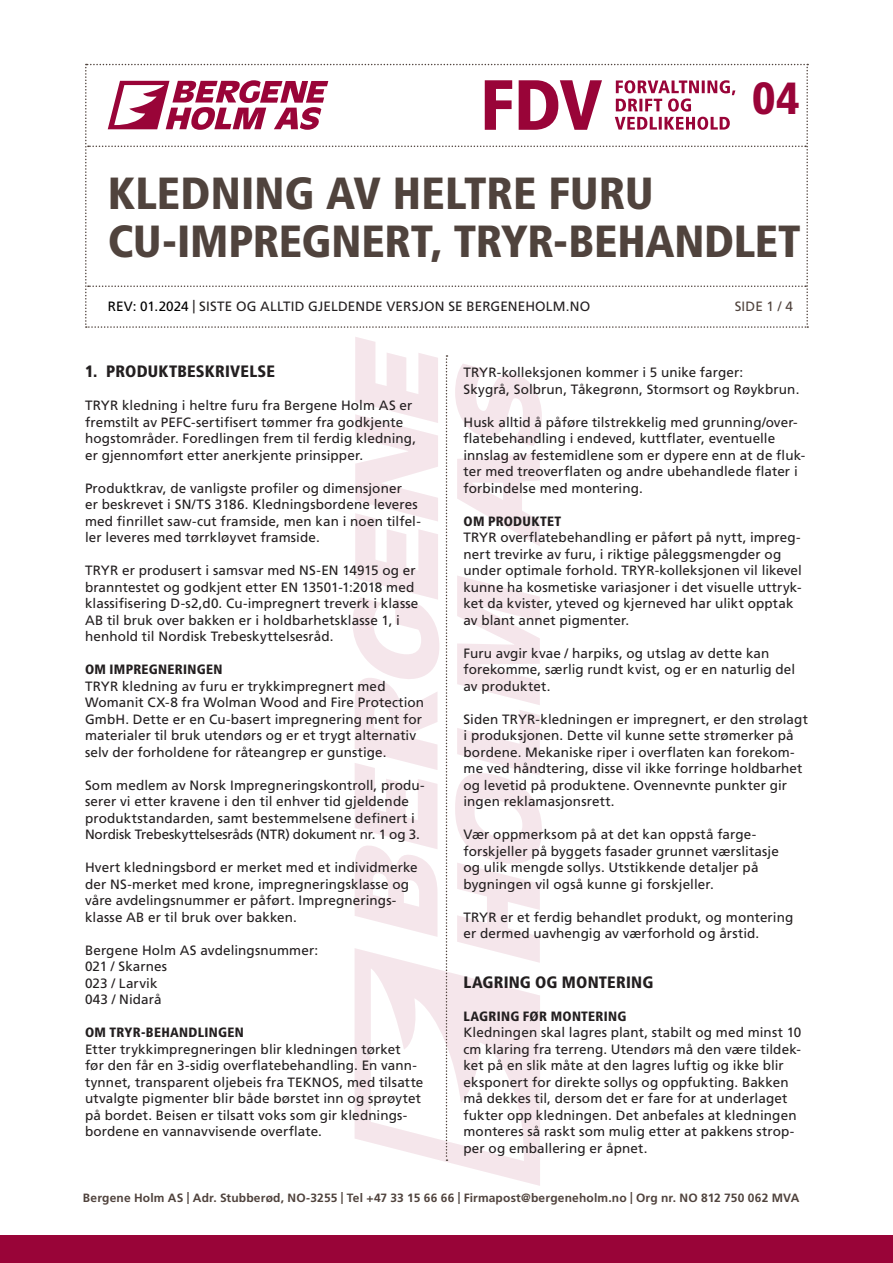
<style>
.page{position:relative;width:893px;height:1263px;background:#fff}
.page>*{position:absolute;margin:0;border:0;box-sizing:border-box;transform-origin:0 0}
.Heading_1{font:900 condensed 45px/48px "Frutiger LT Std";letter-spacing:-.005em;color:#50433d}
.Heading_1-2{font:900 condensed 45px "Frutiger LT Std";color:#990438}
.Body{font:900 condensed 16.5px "Frutiger LT Std";letter-spacing:.01em;color:#231f20}
.Body-2{font:13.5px/16.5px "Frutiger LT Std";letter-spacing:.01em;color:#231f20}
.Body-3{font:900 condensed 13.5px "Frutiger LT Std";letter-spacing:.02em;color:#231f20}
.Body-4{font:13.5px "Frutiger LT Std";color:#50433d}
.t1{font:700 12px "Frutiger LT Std";letter-spacing:.015em;color:#50433d}
.s1{color:#000}
.s2{font-weight:900;font-stretch:condensed}
</style>
<div class="page">
<div style="left:0;top:1235px;width:893px;height:28px;background:#990438"></div>
<svg style="left:353px;top:337px;width:189px;height:849px"></svg>
<svg style="left:85px;top:64px;width:723px;height:264px"></svg>
<p class="Heading_1-2" style="left:752px;top:71px;width:49px">04</p>
<p class="Heading_1" style="left:108px;top:169px;width:694px">KLEDNING AV HELTRE FURU<br>CU-IMPREGNERT, TRYR-BEHANDLET</p>
<p class="Body-2" style="left:108px;top:298px;width:484px"><span class="s1">REV: 01.2024</span> | SISTE OG ALLTID GJELDENDE VERSJON SE BERGENEHOLM.NO</p>
<p class="Body-4" style="left:735px;top:299px;width:60px">SIDE 1 / 4</p>
<p class="Body" style="left:85px;top:362px;width:191px">1. PRODUKTBESKRIVELSE</p>
<p class="Body-2" style="left:85px;top:397px;width:333px">TRYR kledning i heltre furu fra Bergene Holm AS er fremstilt av PEFC-sertifisert tømmer fra godkjente hogstområder. Foredlingen frem til ferdig kledning, er gjennomført etter anerkjente prinsipper.</p>
<p class="Body-2" style="left:85px;top:480px;width:337px">Produktkrav, de vanligste profiler og dimensjoner<br>er beskrevet i SN/TS 3186. Kledningsbordene leveres med finrillet saw-cut framside, men kan i noen tilfel&shy;ler leveres med tørrkløyvet framside.</p>
<p class="Body-2" style="left:85px;top:562px;width:335px">TRYR er produsert i samsvar med NS-EN 14915 og er branntestet og godkjent etter EN 13501-1:2018 med klassifisering D-s2,d0. Cu-impregnert treverk i klasse AB til bruk over bakken er i holdbarhetsklasse 1, i henhold til Nordisk Trebeskyttelsesråd.</p>
<p class="Body-3" style="left:85px;top:661px;width:139px">OM IMPREGNERINGEN</p>
<p class="Body-2" style="left:85px;top:678px;width:341px">TRYR kledning av furu er trykkimpregnert med Womanit CX-8 fra Wolman Wood and Fire Protection GmbH. Dette er en Cu-basert impregnering ment for materialer til bruk utendørs og er et trygt alternativ selv der forholdene for råteangrep er gunstige.</p>
<p class="Body-2" style="left:85px;top:777px;width:341px">Som medlem av Norsk Impregneringskontroll, produ&shy;serer vi etter kravene i den til enhver tid gjeldende produktstandarden, samt bestemmelsene definert i Nordisk Trebeskyttelsesråds (NTR) dokument nr. 1 og 3.</p>
<p class="Body-2" style="left:85px;top:859px;width:334px">Hvert kledningsbord er merket med et individmerke</p>
<p class="Body-2" style="left:85px;top:876px;width:325px">der NS-merket med krone, impregneringsklasse og våre avdelingsnummer er påført. Impregnerings-</p>
<p class="Body-2" style="left:85px;top:909px;width:213px">klasse AB er til bruk over bakken.</p>
<p class="Body-2" style="left:85px;top:942px;width:235px">Bergene Holm AS avdelingsnummer:</p>
<p class="Body-2" style="left:85px;top:958px;width:84px">021 / Skarnes</p>
<p class="Body-2" style="left:85px;top:975px;width:74px">023 / Larvik</p>
<p class="Body-2" style="left:85px;top:991px;width:78px">043 / Nidarå</p>
<p class="Body-3" style="left:85px;top:1024px;width:160px">OM TRYR-BEHANDLINGEN</p>
<p class="Body-2" style="left:85px;top:1041px;width:317px">Etter trykkimpregneringen blir kledningen tørket</p>
<p class="Body-2" style="left:85px;top:1057px;width:340px">før den får en 3-sidig overflatebehandling. En vann&shy;tynnet, transparent oljebeis fra TEKNOS, med tilsatte utvalgte pigmenter blir både børstet inn og sprøytet på bordet. Beisen er tilsatt voks som gir klednings&shy;bordene en vannavvisende overflate.</p>
<p class="Body-2" style="left:463px;top:364px;width:281px">TRYR-kolleksjonen kommer i 5 unike farger:</p>
<p class="Body-2" style="left:463px;top:381px;width:337px">Skygrå, Solbrun, Tåkegrønn, Stormsort og Røykbrun.</p>
<p class="Body-2" style="left:463px;top:414px;width:343px">Husk alltid å påføre tilstrekkelig med grunning/over&shy;flatebehandling i endeved, kuttflater, eventuelle innslag av festemidlene som er dypere enn at de fluk&shy;ter med treoverflaten og andre ubehandlede flater i forbindelse med montering.</p>
<p class="Body-3" style="left:463px;top:513px;width:99px">OM PRODUKTET</p>
<p class="Body-2" style="left:463px;top:529px;width:340px">TRYR overflatebehandling er påført på nytt, impreg&shy;nert trevirke av furu, i riktige påleggsmengder og under optimale forhold. TRYR-kolleksjonen vil likevel kunne ha kosmetiske variasjoner i det visuelle uttryk&shy;ket da kvister, yteved og kjerneved har ulikt opptak av blant annet pigmenter.</p>
<p class="Body-2" style="left:463px;top:645px;width:333px">Furu avgir kvae / harpiks, og utslag av dette kan forekomme, særlig rundt kvist, og er en naturlig del av produktet.</p>
<p class="Body-2" style="left:463px;top:711px;width:346px">Siden TRYR-kledningen er impregnert, er den strølagt i produksjonen. Dette vil kunne sette strømerker på bordene. Mekaniske riper i overflaten kan forekom&shy;me ved håndtering, disse vil ikke forringe holdbarhet og levetid på produktene. Ovennevnte punkter gir ingen reklamasjonsrett.</p>
<p class="Body-2" style="left:463px;top:826px;width:294px">Vær oppmerksom på at det kan oppstå farge-</p>
<p class="Body-2" style="left:463px;top:843px;width:317px">forskjeller på byggets fasader grunnet værslitasje</p>
<p class="Body-2" style="left:463px;top:859px;width:296px">og ulik mengde sollys. Utstikkende detaljer på</p>
<p class="Body-2" style="left:463px;top:876px;width:252px">bygningen vil også kunne gi forskjeller.</p>
<p class="Body-2" style="left:463px;top:909px;width:331px">TRYR er et ferdig behandlet produkt, og montering er dermed uavhengig av værforhold og årstid.</p>
<p class="Body" style="left:463px;top:972px;width:191px">LAGRING OG MONTERING</p>
<p class="Body-2" style="left:463px;top:1008px;width:339px"><span class="s2">LAGRING FØR MONTERING<br></span>Kledningen skal lagres plant, stabilt og med minst 10 cm klaring fra terreng. Utendørs må den være tildek&shy;ket på en slik måte at den lagres luftig og ikke blir eksponert for direkte sollys og oppfukting. Bakken må dekkes til, dersom det er fare for at underlaget fukter opp kledningen. Det anbefales at kledningen monteres så raskt som mulig etter at pakkens strop&shy;per og emballering er åpnet.</p>
<p class="t1" style="left:83px;top:1191px;width:718px">Bergene Holm AS | Adr. Stubberød, NO-3255 | Tel +47 33 15 66 66 | Firmapost@bergeneholm.no | Org nr. NO 812 750 062 MVA</p>
</div>
